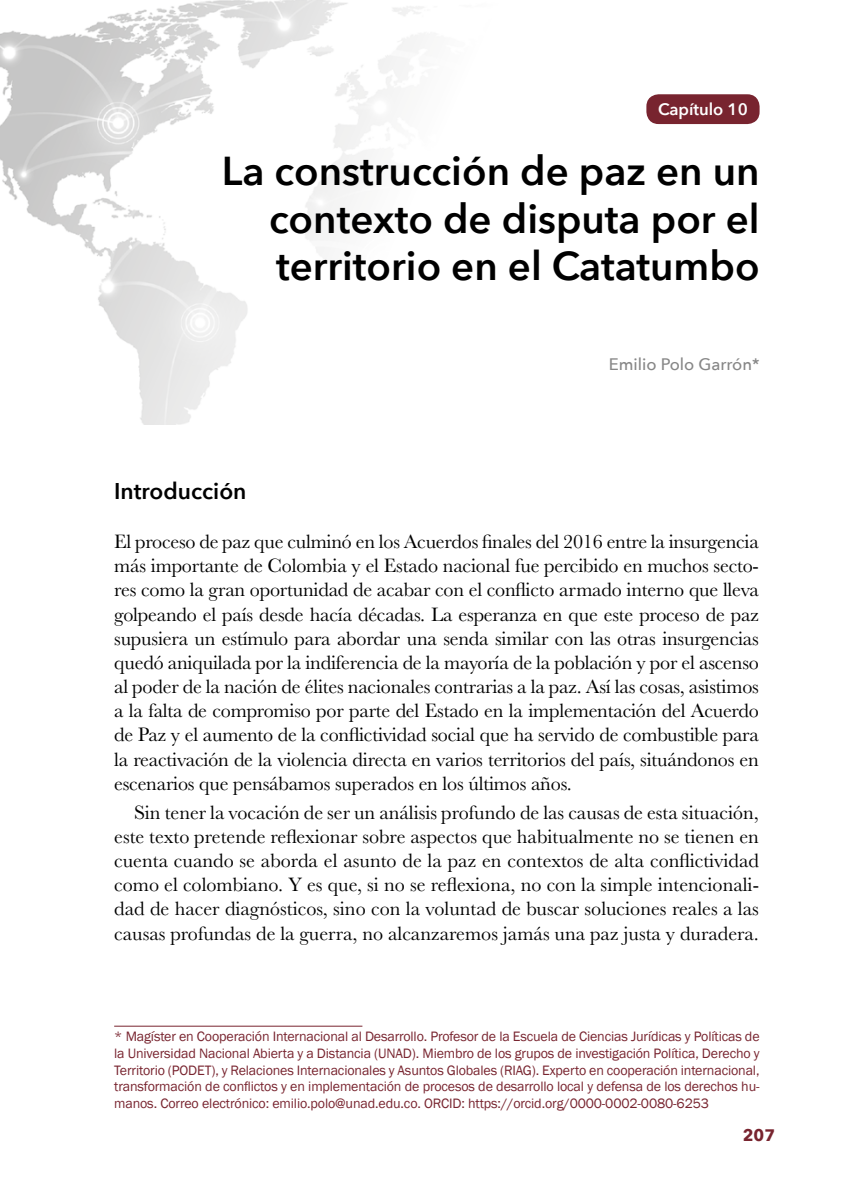
<style>
.page{position:relative;width:844px;height:1191px;background:#fff}
.page>*{position:absolute;margin:0;border:0;box-sizing:border-box;transform-origin:0 0}
.t1{font:600 40.25px/47.2px "Avenir Next";color:#000;text-align:justify}
.t2{font:600 22.75px "Avenir Next";color:#000}
.t3{font:20.12px/24.2px "Baskerville";letter-spacing:-.01em;color:#000;text-align:justify}
.t4{font:500 16.62px "Avenir Next";color:#878787}
.t5{font:600 16.62px "Avenir Next";color:#fff}
.t6{font:700 16.62px "Avenir Next";color:#78242f}
.t7{font:14px/16.8px "Franklin Gothic";letter-spacing:-.01em;color:#78242f;text-align:justify}
</style>
<div class="page">
<img style="left:0;top:0;width:760px;height:424px">
<div style="left:646px;top:94px;width:113px;height:30px;background:#78242f;border-radius:12px"></div>
<hr style="left:114px;top:1025px;width:248px;height:1px;background:#78242f">
<p class="t5" style="left:658px;top:95px;width:91px">Capítulo 10</p>
<h1 class="t1" style="left:269px;top:147px;width:492px;text-indent:-47px">La construcción de paz en un contexto de disputa por el territorio en el Catatumbo</h1>
<p class="t4" style="left:608px;top:350px;width:152px">Emilio Polo Garrón*</p>
<p class="t2" style="left:114px;top:472px;width:134px">Introducción</p>
<p class="t3" style="left:114px;top:530px;width:646px">El proceso de paz que culminó en los Acuerdos finales del 2016 entre la insurgencia más importante de Colombia y el Estado nacional fue percibido en muchos secto&shy;res como la gran oportunidad de acabar con el conflicto armado interno que lleva golpeando el país desde hacía décadas. La esperanza en que este proceso de paz supusiera un estímulo para abordar una senda similar con las otras insurgencias quedó aniquilada por la indiferencia de la mayoría de la población y por el ascenso al poder de la nación de élites nacionales contrarias a la paz. Así las cosas, asistimos a la falta de compromiso por parte del Estado en la implementación del Acuerdo de Paz y el aumento de la conflictividad social que ha servido de combustible para la reactivación de la violencia directa en varios territorios del país, situándonos en escenarios que pensábamos superados en los últimos años.</p>
<p class="t3" style="left:114px;top:800px;width:646px;text-indent:20px">Sin tener la vocación de ser un análisis profundo de las causas de esta situación, este texto pretende reflexionar sobre aspectos que habitualmente no se tienen en cuenta cuando se aborda el asunto de la paz en contextos de alta conflictividad como el colombiano. Y es que, si no se reflexiona, no con la simple intencionali&shy;dad de hacer diagnósticos, sino con la voluntad de buscar soluciones reales a las causas profundas de la guerra, no alcanzaremos jamás una paz justa y duradera.</p>
<p class="t7" style="left:114px;top:1028px;width:646px">* Magíster en Cooperación Internacional al Desarrollo. Profesor de la Escuela de Ciencias Jurídicas y Políticas de la Universidad Nacional Abierta y a Distancia (UNAD). Miembro de los grupos de investigación Política, Derecho y Territorio (PODET), y Relaciones Internacionales y Asuntos Globales (RIAG). Experto en cooperación internacional, transformación de conflictos y en implementación de procesos de desarrollo local y defensa de los derechos hu&shy;manos. Correo electrónico: emilio.polo@unad.edu.co. ORCID: https://orcid.org/0000-0002-0080-6253</p>
<p class="t6" style="left:742px;top:1120px;width:34px">207</p>
</div>
